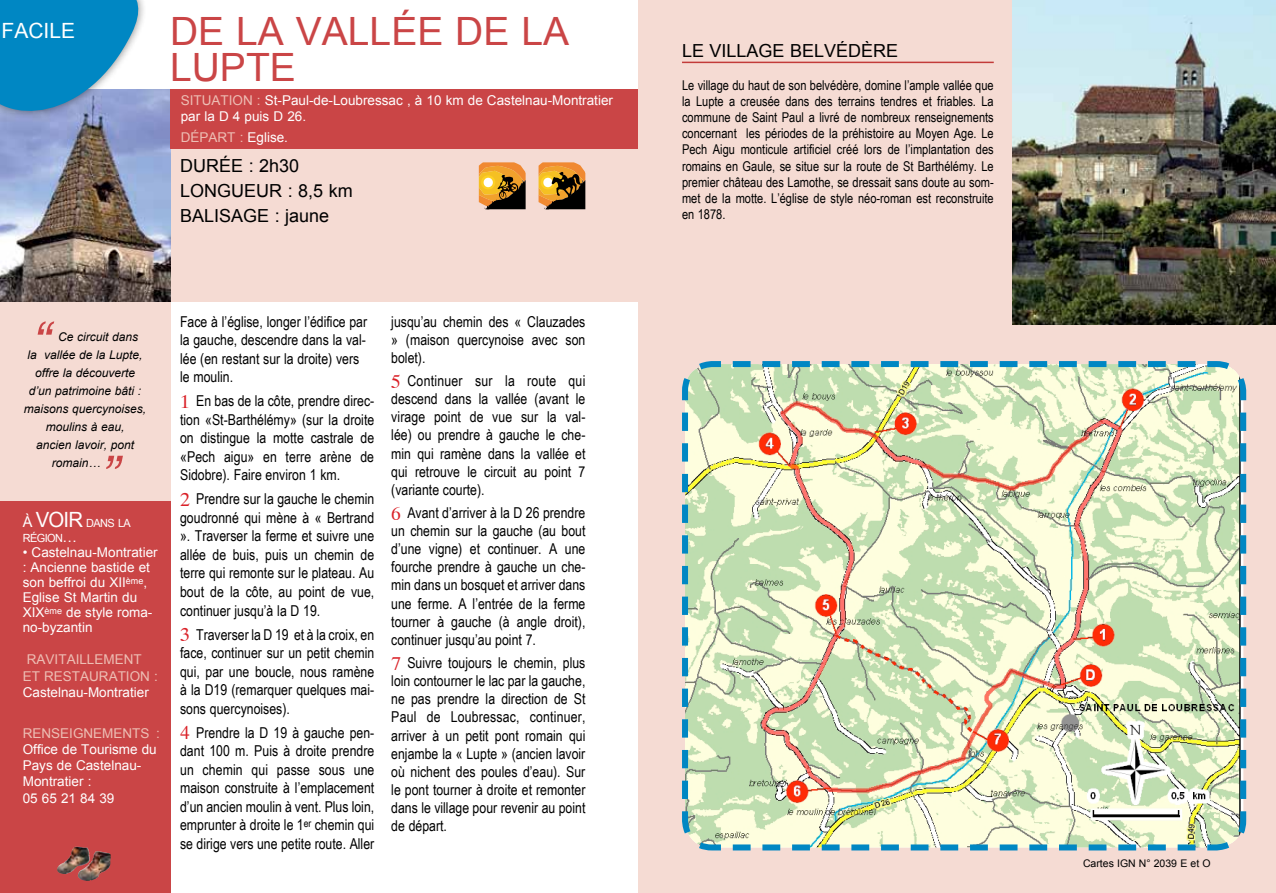
<style>
.page{position:relative;width:1276px;height:893px;background:#fff}
.page>*{position:absolute;margin:0;border:0;box-sizing:border-box;transform-origin:0 0}
.t1{font:italic 54px "Arial";color:#ca4546}
.t2{font:39px "Arial";color:#ca4546}
.t3{font:21px "Arial";color:#fff}
.t4{font:18px/25.2px "Arial";color:#000}
.t5{font:15px/18.6px "Arial Narrow";color:#000;text-align:justify}
.t6{font:13.5px/16.2px "Arial Narrow";color:#000;text-align:justify}
.t7{font:13.5px/15px "Arial";color:#fff}
.t8{font:13.5px/16.2px "Arial";color:#edbeb4}
.t9{font:italic 12px "Arial";color:#000}
.t10{font:11.25px/15px "Arial";letter-spacing:-.055em;color:#fff}
.t11{font:10.5px "Arial";color:#000}
.s1{color:#edbeb4}
.s2{color:#fff}
.s3{font-size:15px}
.s4{font-size:21px}
.s5{color:#da2128}
</style>
<div class="page">
<div style="left:638px;top:0;width:638px;height:893px;background:#f5dbd3"></div>
<img style="left:1012px;top:0;width:264px;height:325px">
<div style="left:0;top:89px;width:638px;height:213px;background:#f5dbd3"></div>
<div style="left:0;top:290px;width:170px;height:430px;background:#f5dbd3"></div>
<img style="left:0;top:128px;width:170px;height:174px">
<svg style="left:682px;top:361px;width:565px;height:490px;background:#d4debd"></svg>
<hr style="left:682px;top:62px;width:311px;height:1px;background:#ca4546">
<div style="left:0;top:502px;width:170px;height:391px;background:#ca4546"></div>
<img style="left:63px;top:847px;width:13px;height:16px">
<svg style="left:0;top:0;width:170px;height:128px"></svg>
<div style="left:170px;top:89px;width:468px;height:60px;background:#ca4546"></div>
<svg style="left:538px;top:162px;width:47px;height:47px;background:#986c2c"></svg>
<svg style="left:479px;top:162px;width:46px;height:47px;background:#a6772d"></svg>
<h3 class="t3" style="left:2px;top:17px;width:72px">faci le</h3>
<h2 class="t2" style="left:170px;top:6px;width:151px">DE LA VALLÉ</h2>
<h2 class="t2" style="left:417px;top:6px;width:128px">E DE LA</h2>
<h2 class="t2" style="left:170px;top:42px;width:26px">LUPT</h2>
<h2 class="t2" style="left:270px;top:42px;width:28px">E</h2>
<p class="t7" style="left:181px;top:93px;width:434px;line-height:16px;text-indent:76px"><span class="s1">:</span> St-Paul-de-Loubressac , à 10 km de Castelnau-Montratier par la D 4 puis D 26.</p>
<p class="t8" style="left:181px;top:129px;width:109px">départ : <span class="s2">Eglise.</span></p>
<p class="t8" style="left:181px;top:93px;width:57px">Situation</p>
<p class="t4" style="left:180px;top:153px;width:121px">Durée : 2h30 long</p>
<p class="t4" style="left:180px;top:178px;width:174px;text-indent:51px">ueur : 8,5 km balisage : jaune</p>
<h1 class="t1" style="left:32px;top:307px;width:19px">“</h1>
<p class="t9" style="left:58px;top:329px;width:82px">Ce circuit dans</p>
<p class="t9" style="left:28px;top:347px;width:117px">la vallée de la Lupte,</p>
<p class="t9" style="left:35px;top:365px;width:102px">offre la découverte</p>
<p class="t9" style="left:29px;top:383px;width:114px">d’un patrimoine bâti :</p>
<p class="t9" style="left:24px;top:401px;width:124px">maisons quercynoises,</p>
<p class="t9" style="left:46px;top:419px;width:80px">moulins à eau,</p>
<p class="t9" style="left:36px;top:437px;width:100px">ancien lavoir, pont</p>
<p class="t9" style="left:52px;top:455px;width:50px">romain…</p>
<h1 class="t1" style="left:100px;top:440px;width:19px">”</h1>
<p class="t10" style="left:23px;top:516px;width:110px"><span class="s3">À</span> <span class="s4">voi r</span> DANS LA<br>RÉGION<span class="s3">…</span></p>
<p class="t7" style="left:23px;top:545px;width:136px">• Castelnau-Montratier : Ancienne bastide et son beffroi du XII<sup>ème</sup>,<br>Eglise St Martin du<br>XIX<sup>ème</sup> de style roma&shy;no-byzantin</p>
<p class="t8" style="left:27px;top:652px;width:78px">Ravitai lleme</p>
<p class="t8" style="left:23px;top:652px;width:120px;text-indent:101px">nt et restauration</p>
<p class="t8" style="left:154px;top:668px;width:5px">:</p>
<p class="t7" style="left:23px;top:685px;width:128px">Castelnau-Montratier</p>
<p class="t8" style="left:23px;top:725px;width:81px">Renseigneme</p>
<p class="t8" style="left:123px;top:725px;width:39px">nts :</p>
<p class="t7" style="left:23px;top:741px;width:135px;line-height:16.2px">Office de Tourisme du<br>Pays de Castelnau-<br>Montratier :<br>05 65 21 84 39</p>
<p class="t5" style="left:180px;top:311px;width:189px;text-align:left">Face à l’église, longer l’édifice par la gauche, descendre dans la val&shy;lée (en restant sur la droite) vers le moulin.</p>
<p class="t5" style="left:180px;top:391px;width:196px;text-indent:16px">En bas de la côte, prendre direc&shy;tion «St-Barthélémy» (sur la droite on distingue la motte castrale de «Pech aigu» en terre arène de Sidobre). Faire environ 1 km.</p>
<p class="t5" style="left:180px;top:489px;width:196px;text-indent:16px">Prendre sur la gauche le chemin goudronné qui mène à « Bertrand ». Traverser la ferme et suivre une allée de buis, puis un chemin de terre qui remonte sur le plateau. Au bout de la côte, au point de vue, continuer jusqu’à la D 19.</p>
<p class="t5" style="left:180px;top:624px;width:196px"><span class="s5">✓</span> Traverser la D 19 et à la croix, en face, continuer sur un petit chemin qui, par une boucle, nous ramène à la D19 (remarquer quelques mai&shy;sons quercynoises).</p>
<p class="t5" style="left:180px;top:722px;width:196px"><span class="s5">✔</span> Prendre la D 19 à gauche pen&shy;dant 100 m. Puis à droite prendre un chemin qui passe sous une maison construite à l’emplacement d’un ancien moulin à vent. Plus loin, emprunter à droite le 1<sup>er</sup> chemin qui se dirige vers une petite route. Aller</p>
<p class="t5" style="left:391px;top:312px;width:196px;line-height:18.1px">jusqu’au chemin des « Clauzades » (maison quercynoise avec son bolet).</p>
<p class="t5" style="left:391px;top:371px;width:196px;line-height:18px;text-indent:16px">Continuer sur la route qui descend dans la vallée (avant le virage point de vue sur la val&shy;lée) ou prendre à gauche le che&shy;min qui ramène dans la vallée et qui retrouve le circuit au point 7 (variante courte).</p>
<p class="t5" style="left:391px;top:503px;width:196px;line-height:18.1px;text-indent:16px">Avant d’arriver à la D 26 prendre un chemin sur la gauche (au bout d’une vigne) et continuer. A une fourche prendre à gauche un che&shy;min dans un bosquet et arriver dans une ferme. A l’entrée de la ferme tourner à gauche (à angle droit), continuer jusqu’au point 7.</p>
<p class="t5" style="left:391px;top:653px;width:196px;line-height:18.1px;text-indent:16px">Suivre toujours le chemin, plus loin contourner le lac par la gauche, ne pas prendre la direction de St Paul de Loubressac, continuer, arriver à un petit pont romain qui enjambe la « Lupte » (ancien lavoir où nichent des poules d’eau). Sur le pont tourner à droite et remonter dans le village pour revenir au point de départ.</p>
<p class="t4" style="left:682px;top:38px;width:218px">LE VILLAGE BELVÉDÈRE</p>
<p class="t6" style="left:682px;top:76px;width:313px">Le village du haut de son belvédère, domine l’ample vallée que la Lupte a creusée dans des terrains tendres et friables. La commune de Saint Paul a livré de nombreux renseignements concernant les périodes de la préhistoire au Moyen Age. Le Pech Aigu monticule artificiel créé lors de l’implantation des romains en Gaule, se situe sur la route de St Barthélémy. Le premier château des Lamothe, se dressait sans doute au som&shy;met de la motte. L’église de style néo-roman est reconstruite en 1878.</p>
<p class="t11" style="left:1083px;top:856px;width:129px">Cartes IGN N° 2039 E et O</p>
</div>
